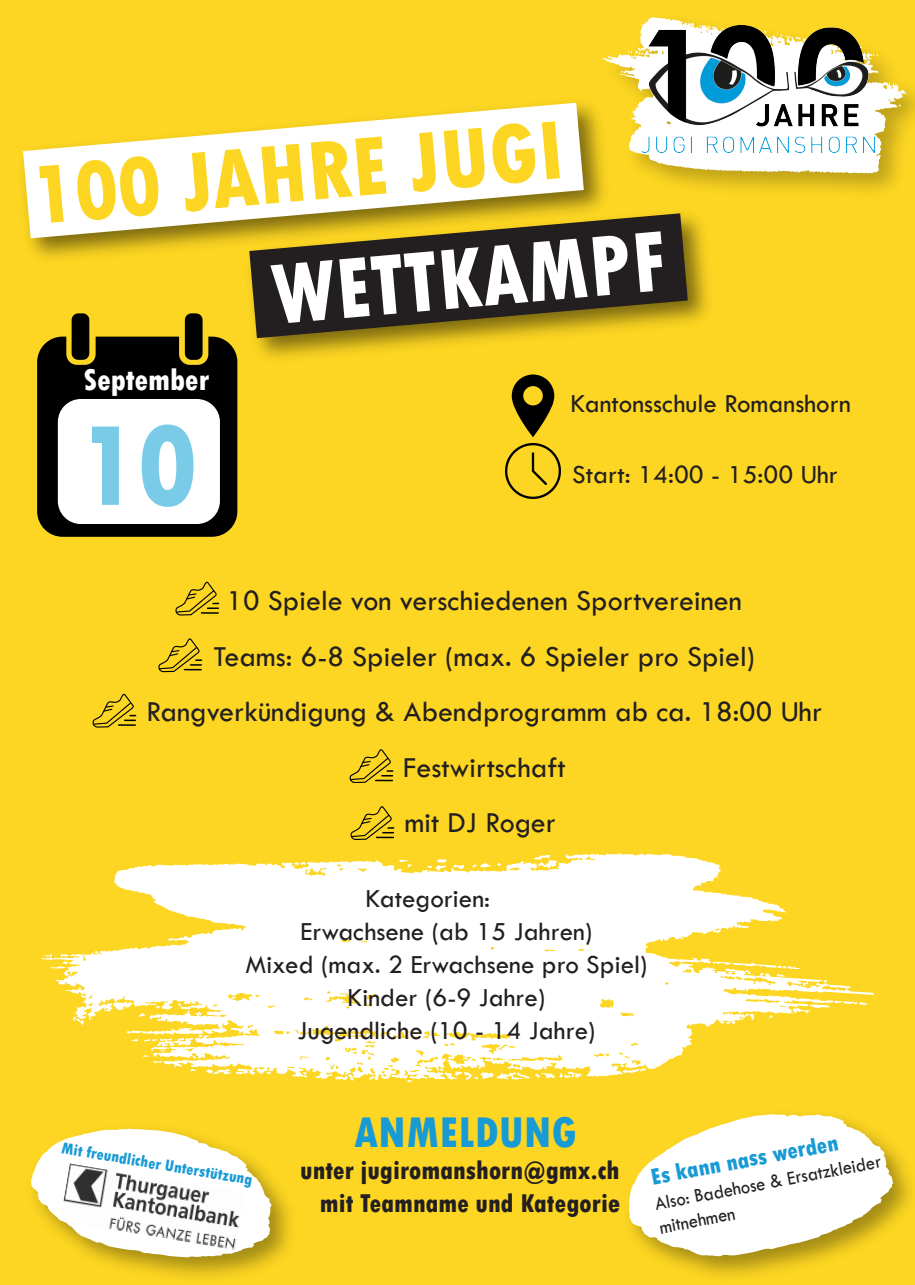
<style>
.page{position:relative;width:915px;height:1285px;background:#fff}
.page>*{position:absolute;margin:0;border:0;box-sizing:border-box;transform-origin:0 0}
.t1{font:800 condensed 120px "Tw Cen";color:#7acbe8}
.t2{font:800 condensed 90.3px "Tw Cen";color:#fff;scale:.94 1}
.t3{font:800 condensed 87.45px "Tw Cen";color:#fcd622}
.t4{font:800 condensed 45px "Tw Cen";color:#189ad5}
.t5{font:800 condensed 31.5px "Tw Cen";color:#fff}
.t6{font:30px/55.5px "Tw Cen";color:#231f20;text-align:center}
.t7{font:27px "Tw Cen";color:#231f20}
.t8{font:800 condensed 27px/32.4px "Tw Cen";color:#231f20;text-align:right}
.t9{font:800 condensed 24.15px "Tw Cen";color:#189ad5}
.t10{font:20.1px/23.7px "Tw Cen";color:#231f20;scale:.93 1}
.t11{font:800 condensed 16.65px "Tw Cen";color:#189ad5}
</style>
<div class="page">
<div style="left:0;top:0;width:914px;height:1284px;background:#fcd622"></div>
<img style="left:29px;top:102px;width:561px;height:156px">
<svg style="left:23px;top:103px;width:560px;height:135px;fill:#fff"></svg>
<img style="left:237px;top:201px;width:471px;height:180px">
<svg style="left:249px;top:213px;width:438px;height:125px;background:#584b1f"></svg>
<div style="left:37px;top:336px;width:200px;height:200px;background:#000001;border-radius:25px"></div>
<div style="left:66px;top:306px;width:30px;height:59px;background:#fcd622;border-radius:11px"></div>
<div style="left:179px;top:306px;width:29px;height:59px;background:#fcd622;border-radius:11px"></div>
<div style="left:72px;top:313px;width:17px;height:47px;background:#000001;border-radius:6px"></div>
<div style="left:185px;top:313px;width:17px;height:47px;background:#000001;border-radius:6px"></div>
<div style="left:58px;top:399px;width:162px;height:125px;background:#fff;border-radius:23px"></div>
<img style="left:590px;top:89px;width:324px;height:118px">
<svg style="left:602px;top:17px;width:304px;height:157px"></svg>
<svg style="left:874px;top:41px;width:3px;height:21px"></svg>
<svg style="left:628px;top:50px;width:13px;height:7px"></svg>
<img style="left:641px;top:25px;width:233px;height:127px">
<img style="left:657px;top:1150px;width:253px;height:126px">
<svg style="left:628px;top:1114px;width:264px;height:141px"></svg>
<svg style="left:54px;top:853px;width:819px;height:227px;fill:#fff"></svg>
<svg style="left:113px;top:1000px;width:19px;height:10px"></svg>
<svg style="left:533px;top:854px;width:24px;height:14px"></svg>
<svg style="left:335px;top:1075px;width:12px;height:4px"></svg>
<svg style="left:452px;top:864px;width:12px;height:4px"></svg>
<svg style="left:749px;top:1013px;width:4px;height:7px"></svg>
<svg style="left:792px;top:1000px;width:74px;height:13px"></svg>
<svg style="left:139px;top:1013px;width:6px;height:3px"></svg>
<svg style="left:622px;top:1067px;width:23px;height:5px"></svg>
<svg style="left:535px;top:1071px;width:46px;height:7px"></svg>
<svg style="left:41px;top:953px;width:27px;height:15px"></svg>
<svg style="left:369px;top:1075px;width:5px;height:4px"></svg>
<svg style="left:427px;top:859px;width:19px;height:11px"></svg>
<svg style="left:293px;top:861px;width:13px;height:4px"></svg>
<svg style="left:472px;top:863px;width:18px;height:4px"></svg>
<svg style="left:73px;top:1016px;width:11px;height:9px"></svg>
<svg style="left:399px;top:859px;width:13px;height:8px"></svg>
<svg style="left:496px;top:862px;width:5px;height:4px"></svg>
<svg style="left:266px;top:1071px;width:4px;height:3px"></svg>
<svg style="left:439px;top:1068px;width:90px;height:11px"></svg>
<svg style="left:302px;top:1071px;width:4px;height:3px"></svg>
<svg style="left:131px;top:1034px;width:100px;height:40px"></svg>
<svg style="left:712px;top:961px;width:88px;height:15px"></svg>
<svg style="left:156px;top:1005px;width:4px;height:3px"></svg>
<svg style="left:178px;top:1002px;width:3px;height:5px"></svg>
<img style="left:505px;top:443px;width:55px;height:56px">
<div style="left:511px;top:374px;width:43px;height:43px;background:#000001;border-radius:50%"></div>
<svg style="left:513px;top:403px;width:40px;height:34px"></svg>
<div style="left:523px;top:386px;width:19px;height:19px;background:#fcd622;border-radius:50%"></div>
<svg style="left:175px;top:581px;width:45px;height:35px"></svg>
<svg style="left:158px;top:638px;width:45px;height:34px"></svg>
<svg style="left:92px;top:693px;width:45px;height:35px"></svg>
<svg style="left:349px;top:749px;width:45px;height:34px"></svg>
<svg style="left:350px;top:806px;width:45px;height:34px"></svg>
<img style="left:96px;top:1182px;width:194px;height:94px">
<svg style="left:31px;top:1128px;width:241px;height:129px"></svg>
<img style="left:60px;top:1163px;width:184px;height:86px">
<h3 class="t3" style="left:28px;top:144px;width:534px;rotate:-5deg">100 JAHRE JUGI</h3>
<h2 class="t2" style="left:267px;top:242px;width:421px;rotate:-5deg">WETTKAMPF</h2>
<p class="t5" style="left:83px;top:361px;width:127px">September</p>
<h1 class="t1" style="left:79px;top:395px;width:119px">10</h1>
<p class="t7" style="left:570px;top:387px;width:282px">Kantonsschule Romanshorn</p>
<p class="t7" style="left:572px;top:458px;width:267px">Start: 14:00 - 15:00 Uhr</p>
<p class="t6" style="left:146px;top:573px;width:676px">10 Spiele von verschiedenen Sportvereinen<br>Teams: 6-8 Spieler (max. 6 Spieler pro Spiel)<br>Rangverkündigung &amp; Abendprogramm ab ca. 18:00 Uhr Festwirtschaft<br>mit DJ Roger</p>
<p class="t7" style="left:365px;top:881px;width:126px">Kategorien:</p>
<p class="t7" style="left:300px;top:914px;width:293px">Erwachsene (ab 15 Jahren)</p>
<p class="t7" style="left:245px;top:947px;width:403px">Mixed (max. 2 Erwachsene pro Spiel)</p>
<p class="t7" style="left:347px;top:980px;width:199px">Kinder (6-9 Jahre)</p>
<p class="t7" style="left:297px;top:1013px;width:299px">Jugendliche (10 - 14 Jahre)</p>
<p class="t11" style="left:63px;top:1136px;width:195px;rotate:10deg">Mit freundlicher Unterstützung</p>
<h3 class="t4" style="left:354px;top:1105px;width:224px">ANMELDUNG</h3>
<p class="t8" style="left:300px;top:1154px;width:321px">unter jugiromanshorn@gmx.ch mit Teamname und Kategorie</p>
<p class="t9" style="left:648px;top:1163px;width:192px;rotate:-11deg">Es kann nass werden</p>
<p class="t10" style="left:652px;top:1192px;width:249px;rotate:-11deg">Also: Badehose &amp; Ersatzkleider mitnehmen</p>
</div>
